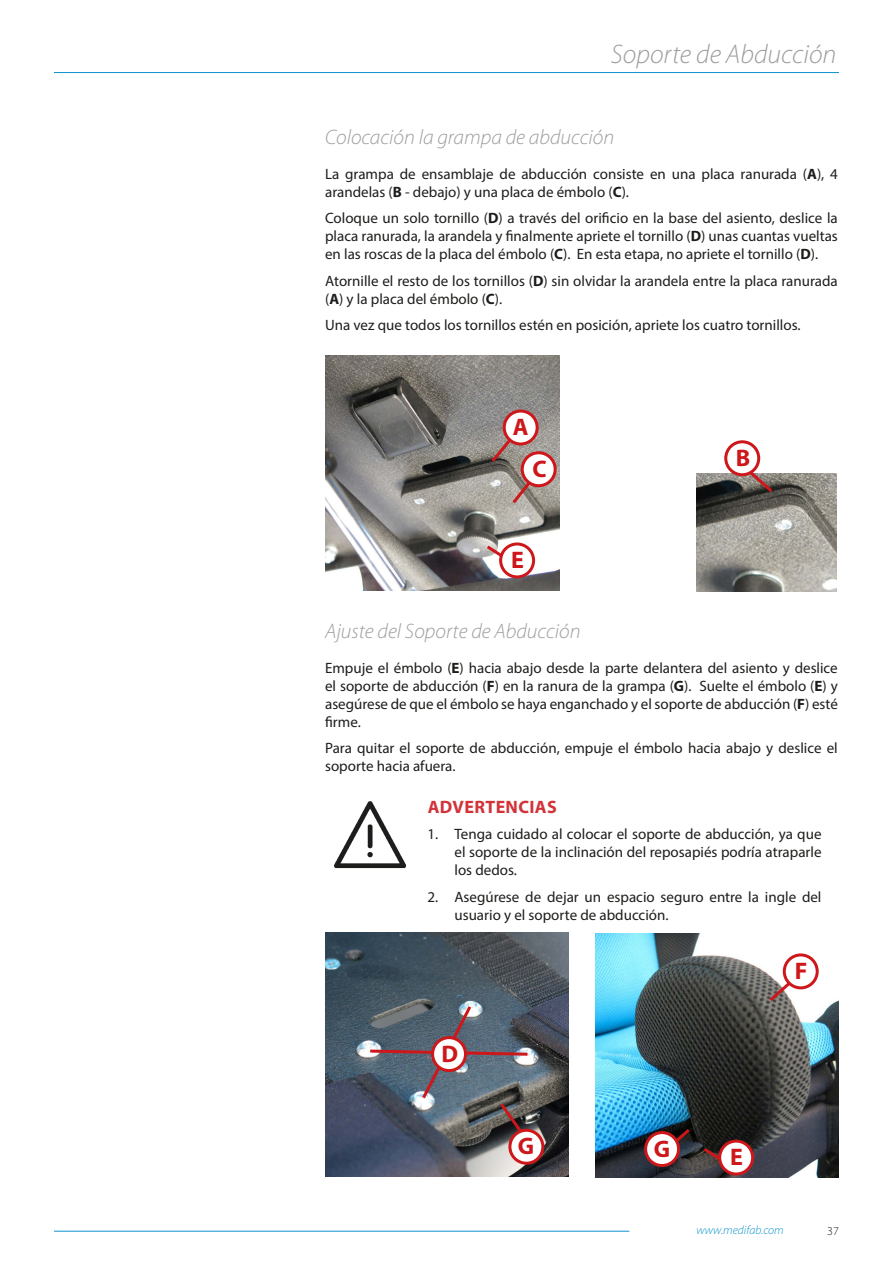
<style>
.page{position:relative;width:893px;height:1263px;background:#fff}
.page>*{position:absolute;margin:0;border:0;box-sizing:border-box;transform-origin:0 0}
.t1{font:italic 300 27px "Myriad Pro";color:#9d9d9d}
.t2{font:700 24px "Myriad Pro";color:#cd171a}
.t3{font:italic 300 21px "Myriad Pro";color:#9d9d9d}
.t4{font:700 18px "Myriad Pro";letter-spacing:.02em;color:#d23339}
.t5{font:15px/18px "Myriad Pro";color:#1d1d1b}
.t6{font:italic 300 12px "Myriad Pro";color:#0d92cd}
.t7{font:300 12px "Myriad Pro";color:#1d1d1b}
.s1{font-weight:700}
</style>
<div class="page">
<hr style="left:0;top:72px;width:839px;height:1px;background:#0d92cd">
<div style="left:0;top:54px;width:54px;height:64px;background:#fff"></div>
<hr style="left:54px;top:1231px;width:575px;height:1px;background:#0d92cd">
<img style="left:325px;top:356px;width:235px;height:234px">
<img style="left:696px;top:473px;width:141px;height:118px">
<img style="left:325px;top:933px;width:244px;height:243px">
<img style="left:595px;top:934px;width:244px;height:243px">
<svg style="left:522px;top:453px;width:33px;height:33px"></svg>
<div style="left:521px;top:451px;width:36px;height:36px;border:3px solid #cd171a;border-radius:50%"></div>
<svg style="left:488px;top:426px;width:55px;height:81px;background:#ab9892"></svg>
<div style="left:504px;top:411px;width:33px;height:33px;background:#fff;border-radius:50%"></div>
<div style="left:503px;top:410px;width:36px;height:35px;border:3px solid #cd171a;border-radius:50%"></div>
<svg style="left:739px;top:462px;width:37px;height:33px"></svg>
<div style="left:726px;top:442px;width:33px;height:33px;background:#fff;border-radius:50%"></div>
<div style="left:724px;top:440px;width:36px;height:36px;border:3px solid #cd171a;border-radius:50%"></div>
<svg style="left:483px;top:543px;width:43px;height:30px"></svg>
<div style="left:501px;top:544px;width:33px;height:33px;background:#fff;border-radius:50%"></div>
<div style="left:499px;top:542px;width:36px;height:36px;border:3px solid #cd171a;border-radius:50%"></div>
<svg style="left:766px;top:970px;width:37px;height:34px"></svg>
<div style="left:784px;top:955px;width:33px;height:33px;background:#fff;border-radius:50%"></div>
<div style="left:783px;top:953px;width:36px;height:36px;border:3px solid #cd171a;border-radius:50%"></div>
<svg style="left:656px;top:1126px;width:37px;height:34px"></svg>
<div style="left:646px;top:1132px;width:33px;height:33px;background:#fff;border-radius:50%"></div>
<div style="left:644px;top:1131px;width:36px;height:36px;border:3px solid #cd171a;border-radius:50%"></div>
<svg style="left:700px;top:1145px;width:43px;height:30px"></svg>
<div style="left:720px;top:1141px;width:33px;height:33px;background:#fff;border-radius:50%"></div>
<div style="left:718px;top:1139px;width:36px;height:36px;border:3px solid #cd171a;border-radius:50%"></div>
<svg style="left:367px;top:1003px;width:166px;height:144px;background:#646872"></svg>
<div style="left:510px;top:1130px;width:33px;height:33px;background:#fff;border-radius:50%"></div>
<div style="left:508px;top:1129px;width:36px;height:36px;border:3px solid #cd171a;border-radius:50%"></div>
<img style="left:335px;top:801px;width:70px;height:68px">
<h1 class="t1" style="left:611px;top:38px;width:227px">Soporte de Abducción</h1>
<h3 class="t3" style="left:325px;top:124px;width:291px">Colocación la grampa de abducción</h3>
<p class="t5" style="left:325px;top:164px;width:514px">La grampa de ensamblaje de abducción consiste en una placa ranurada (<span class="s1">A</span>), 4 arandelas (<span class="s1">B</span> - debajo) y una placa de émbolo (<span class="s1">C</span>).</p>
<p class="t5" style="left:325px;top:209px;width:514px;text-align:justify">Coloque un solo tornillo (<span class="s1">D</span>) a través del orificio en la base del asiento, deslice la placa ranurada, la arandela y finalmente apriete el tornillo (<span class="s1">D</span>) unas cuantas vueltas en las roscas de la placa del émbolo (<span class="s1">C</span>). En esta etapa, no apriete el tornillo (<span class="s1">D</span>).</p>
<p class="t5" style="left:325px;top:271px;width:514px">Atornille el resto de los tornillos (<span class="s1">D</span>) sin olvidar la arandela entre la placa ranurada (<span class="s1">A</span>) y la placa del émbolo (<span class="s1">C</span>).</p>
<p class="t5" style="left:325px;top:316px;width:477px">Una vez que todos los tornillos estén en posición, apriete los cuatro tornillos.</p>
<h2 class="t2" style="left:513px;top:411px;width:17px">A</h2>
<h2 class="t2" style="left:532px;top:453px;width:16px">C</h2>
<h2 class="t2" style="left:511px;top:544px;width:14px">E</h2>
<h2 class="t2" style="left:736px;top:442px;width:16px">B</h2>
<h3 class="t3" style="left:325px;top:618px;width:257px">Ajuste del Soporte de Abducción</h3>
<p class="t5" style="left:325px;top:659px;width:514px;text-align:justify">Empuje el émbolo (<span class="s1">E</span>) hacia abajo desde la parte delantera del asiento y deslice el soporte de abducción (<span class="s1">F</span>) en la ranura de la grampa (<span class="s1">G</span>). Suelte el émbolo (<span class="s1">E</span>) y asegúrese de que el émbolo se haya enganchado y el soporte de abducción (<span class="s1">F</span>) esté firme.</p>
<p class="t5" style="left:325px;top:739px;width:514px">Para quitar el soporte de abducción, empuje el émbolo hacia abajo y deslice el soporte hacia afuera.</p>
<p class="t4" style="left:428px;top:795px;width:131px">ADVERTENCIAS</p>
<p class="t5" style="left:454px;top:825px;width:369px;text-align:justify;text-indent:-27px">1. Tenga cuidado al colocar el soporte de abducción, ya que el soporte de la inclinación del reposapiés podría atraparle los dedos.</p>
<p class="t5" style="left:454px;top:887px;width:368px;text-indent:-27px">2. Asegúrese de dejar un espacio seguro entre la ingle del usuario y el soporte de abducción.</p>
<h2 class="t2" style="left:441px;top:1038px;width:18px">D</h2>
<h2 class="t2" style="left:518px;top:1130px;width:18px">G</h2>
<h2 class="t2" style="left:795px;top:955px;width:14px">F</h2>
<h2 class="t2" style="left:654px;top:1133px;width:18px">G</h2>
<h2 class="t2" style="left:730px;top:1141px;width:14px">E</h2>
<p class="t6" style="left:696px;top:1223px;width:89px">www.medifab.com</p>
<p class="t7" style="left:827px;top:1224px;width:13px">37</p>
</div>
